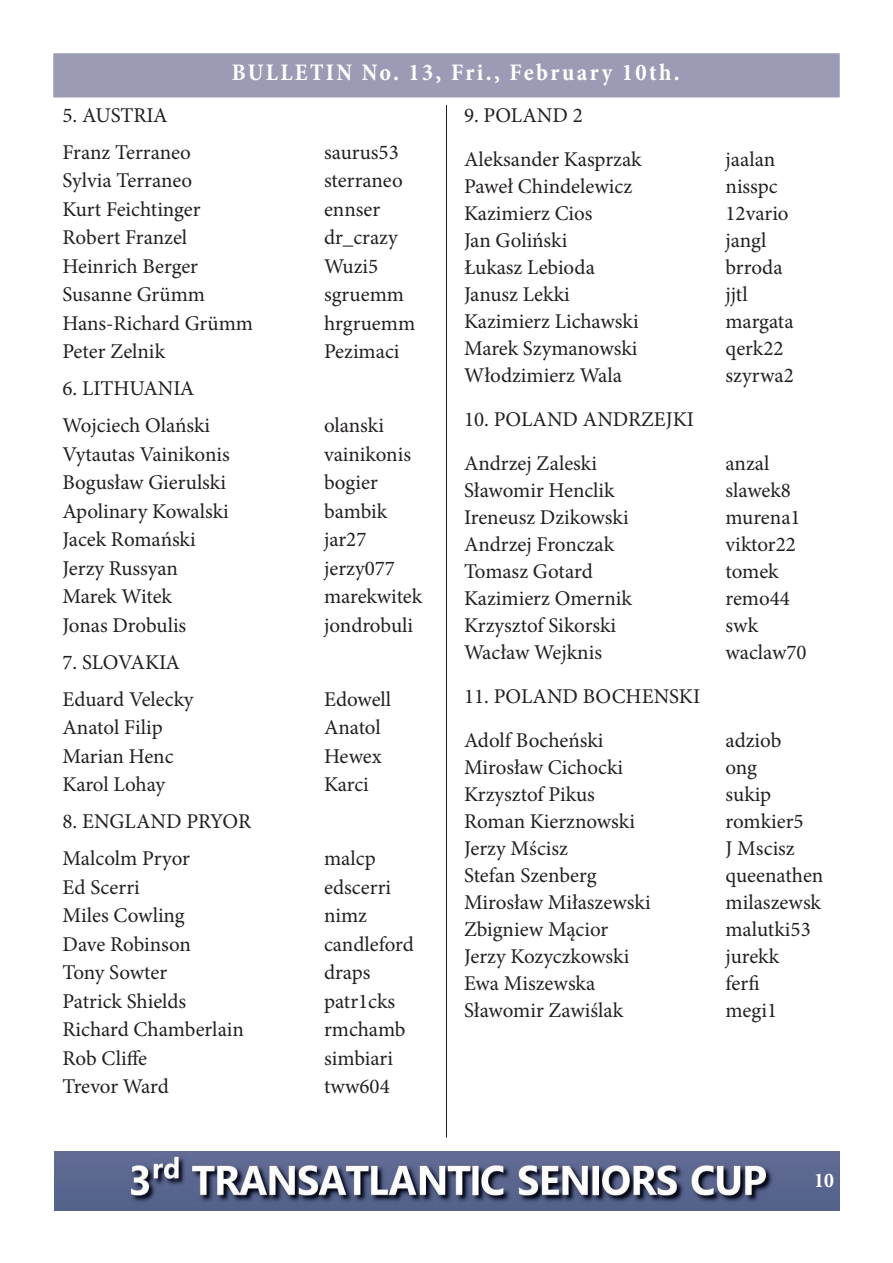
<style>
.page{position:relative;width:893px;height:1263px;background:#fff}
.page>*{position:absolute;margin:0;border:0;box-sizing:border-box;transform-origin:0 0}
.t1{font:700 condensed 24px "Minion Pro";letter-spacing:.1em;color:#fff}
.t2{font:21px/37px "Minion Pro";color:#231f20}
.t3{font:700 condensed 21px "Minion Pro";color:#fff}
</style>
<div class="page">
<div style="left:53px;top:53px;width:787px;height:44px;background:#9c9bb5;border:2px solid #9c9bb5"></div>
<img style="left:54px;top:1152px;width:785px;height:58px">
<hr style="left:446px;top:105px;width:1px;height:1032px;background:#231f20">
<p class="t1" style="left:232px;top:55px;width:450px">BULLETIN No. 13, Fri., February 10th.</p>
<p class="t2" style="left:63px;top:96px;width:130px">5. AUSTRIA<br>Franz Terraneo</p>
<p class="t2" style="left:324px;top:133px;width:76px">saurus53</p>
<p class="t2" style="left:63px;top:162px;width:131px">Sylvia Terraneo</p>
<p class="t2" style="left:324px;top:162px;width:80px">sterraneo</p>
<p class="t2" style="left:63px;top:190px;width:140px">Kurt Feichtinger</p>
<p class="t2" style="left:324px;top:190px;width:58px">ennser</p>
<p class="t2" style="left:63px;top:219px;width:126px">Robert Franzel</p>
<p class="t2" style="left:324px;top:219px;width:75px">dr_crazy</p>
<p class="t2" style="left:63px;top:247px;width:137px">Heinrich Berger</p>
<p class="t2" style="left:324px;top:247px;width:56px">Wuzi5</p>
<p class="t2" style="left:63px;top:276px;width:144px">Susanne Grümm</p>
<p class="t2" style="left:324px;top:276px;width:82px">sgruemm</p>
<p class="t2" style="left:63px;top:304px;width:192px">Hans-Richard Grümm</p>
<p class="t2" style="left:324px;top:304px;width:93px">hrgruemm</p>
<p class="t2" style="left:63px;top:333px;width:104px">Peter Zelnik</p>
<p class="t2" style="left:324px;top:333px;width:77px">Pezimaci</p>
<p class="t2" style="left:63px;top:370px;width:149px">6. LITHUANIA<br>Wojciech Olański</p>
<p class="t2" style="left:324px;top:407px;width:62px">olanski</p>
<p class="t2" style="left:63px;top:435px;width:169px">Vytautas Vainikonis</p>
<p class="t2" style="left:324px;top:435px;width:89px">vainikonis</p>
<p class="t2" style="left:63px;top:464px;width:165px">Bogusław Gierulski</p>
<p class="t2" style="left:324px;top:464px;width:55px">bogier</p>
<p class="t2" style="left:63px;top:492px;width:168px">Apolinary Kowalski</p>
<p class="t2" style="left:324px;top:492px;width:65px">bambik</p>
<p class="t2" style="left:63px;top:521px;width:135px">Jacek Romański</p>
<p class="t2" style="left:324px;top:521px;width:44px">jar27</p>
<p class="t2" style="left:63px;top:549px;width:117px">Jerzy Russyan</p>
<p class="t2" style="left:324px;top:549px;width:72px">jerzy077</p>
<p class="t2" style="left:63px;top:578px;width:111px">Marek Witek</p>
<p class="t2" style="left:324px;top:578px;width:100px">marekwitek</p>
<p class="t2" style="left:63px;top:606px;width:125px">Jonas Drobulis</p>
<p class="t2" style="left:324px;top:606px;width:91px">jondrobuli</p>
<p class="t2" style="left:63px;top:643px;width:133px">7. SLOVAKIA<br>Eduard Velecky</p>
<p class="t2" style="left:324px;top:680px;width:69px">Edowell</p>
<p class="t2" style="left:63px;top:709px;width:102px">Anatol Filip</p>
<p class="t2" style="left:324px;top:709px;width:58px">Anatol</p>
<p class="t2" style="left:63px;top:737px;width:113px">Marian Henc</p>
<p class="t2" style="left:324px;top:737px;width:59px">Hewex</p>
<p class="t2" style="left:63px;top:766px;width:104px">Karol Lohay</p>
<p class="t2" style="left:324px;top:766px;width:46px">Karci</p>
<p class="t2" style="left:63px;top:803px;width:190px">8. ENGLAND PRYOR<br>Malcolm Pryor</p>
<p class="t2" style="left:324px;top:840px;width:53px">malcp</p>
<p class="t2" style="left:63px;top:868px;width:79px">Ed Scerri</p>
<p class="t2" style="left:324px;top:868px;width:69px">edscerri</p>
<p class="t2" style="left:63px;top:897px;width:124px">Miles Cowling</p>
<p class="t2" style="left:324px;top:897px;width:45px">nimz</p>
<p class="t2" style="left:63px;top:925px;width:130px">Dave Robinson</p>
<p class="t2" style="left:324px;top:925px;width:91px">candleford</p>
<p class="t2" style="left:63px;top:954px;width:106px">Tony Sowter</p>
<p class="t2" style="left:324px;top:954px;width:48px">draps</p>
<p class="t2" style="left:63px;top:982px;width:125px">Patrick Shields</p>
<p class="t2" style="left:324px;top:982px;width:73px">patr1cks</p>
<p class="t2" style="left:63px;top:1011px;width:183px">Richard Chamberlain</p>
<p class="t2" style="left:324px;top:1011px;width:83px">rmchamb</p>
<p class="t2" style="left:63px;top:1039px;width:86px">Rob Cliffe</p>
<p class="t2" style="left:324px;top:1039px;width:71px">simbiari</p>
<p class="t2" style="left:63px;top:1068px;width:108px">Trevor Ward</p>
<p class="t2" style="left:324px;top:1068px;width:67px">tww604</p>
<p class="t2" style="left:464px;top:93px;width:179px;line-height:44px">9. POLAND 2<br>Aleksander Kasprzak</p>
<p class="t2" style="left:725px;top:140px;width:51px">jaalan</p>
<p class="t2" style="left:464px;top:167px;width:170px">Paweł Chindelewicz</p>
<p class="t2" style="left:725px;top:167px;width:54px">nisspc</p>
<p class="t2" style="left:464px;top:194px;width:130px">Kazimierz Cios</p>
<p class="t2" style="left:725px;top:194px;width:65px">12vario</p>
<p class="t2" style="left:464px;top:221px;width:105px">Jan Goliński</p>
<p class="t2" style="left:725px;top:221px;width:43px">jangl</p>
<p class="t2" style="left:464px;top:248px;width:132px">Łukasz Lebioda</p>
<p class="t2" style="left:725px;top:248px;width:59px">brroda</p>
<p class="t2" style="left:464px;top:275px;width:107px">Janusz Lekki</p>
<p class="t2" style="left:725px;top:275px;width:24px">jjtl</p>
<p class="t2" style="left:464px;top:302px;width:176px">Kazimierz Lichawski</p>
<p class="t2" style="left:725px;top:302px;width:70px">margata</p>
<p class="t2" style="left:464px;top:329px;width:175px">Marek Szymanowski</p>
<p class="t2" style="left:725px;top:329px;width:60px">qerk22</p>
<p class="t2" style="left:464px;top:356px;width:159px">Włodzimierz Wala</p>
<p class="t2" style="left:725px;top:356px;width:70px">szyrwa2</p>
<p class="t2" style="left:464px;top:397px;width:232px;line-height:44px">10. POLAND ANDRZEJKI<br>Andrzej Zaleski</p>
<p class="t2" style="left:725px;top:444px;width:45px">anzal</p>
<p class="t2" style="left:464px;top:471px;width:152px">Sławomir Henclik</p>
<p class="t2" style="left:725px;top:471px;width:67px">slawek8</p>
<p class="t2" style="left:464px;top:498px;width:166px">Ireneusz Dzikowski</p>
<p class="t2" style="left:725px;top:498px;width:77px">murena1</p>
<p class="t2" style="left:464px;top:525px;width:152px">Andrzej Fronczak</p>
<p class="t2" style="left:725px;top:525px;width:72px">viktor22</p>
<p class="t2" style="left:464px;top:552px;width:130px">Tomasz Gotard</p>
<p class="t2" style="left:725px;top:552px;width:55px">tomek</p>
<p class="t2" style="left:464px;top:579px;width:169px">Kazimierz Omernik</p>
<p class="t2" style="left:725px;top:579px;width:66px">remo44</p>
<p class="t2" style="left:464px;top:606px;width:154px">Krzysztof Sikorski</p>
<p class="t2" style="left:725px;top:606px;width:34px">swk</p>
<p class="t2" style="left:464px;top:633px;width:140px">Wacław Wejknis</p>
<p class="t2" style="left:725px;top:633px;width:83px">waclaw70</p>
<p class="t2" style="left:464px;top:674px;width:238px;line-height:44px">11. POLAND BOCHENSKI<br>Adolf Bocheński</p>
<p class="t2" style="left:725px;top:722px;width:58px">adziob</p>
<p class="t2" style="left:464px;top:749px;width:161px">Mirosław Cichocki</p>
<p class="t2" style="left:725px;top:749px;width:33px">ong</p>
<p class="t2" style="left:464px;top:776px;width:132px">Krzysztof Pikus</p>
<p class="t2" style="left:725px;top:776px;width:47px">sukip</p>
<p class="t2" style="left:464px;top:803px;width:173px">Roman Kierznowski</p>
<p class="t2" style="left:725px;top:803px;width:80px">romkier5</p>
<p class="t2" style="left:464px;top:830px;width:105px">Jerzy Mścisz</p>
<p class="t2" style="left:725px;top:830px;width:71px">J Mscisz</p>
<p class="t2" style="left:464px;top:857px;width:134px">Stefan Szenberg</p>
<p class="t2" style="left:725px;top:857px;width:99px">queenathen</p>
<p class="t2" style="left:464px;top:884px;width:188px">Mirosław Miłaszewski</p>
<p class="t2" style="left:725px;top:884px;width:97px">milaszewsk</p>
<p class="t2" style="left:464px;top:911px;width:146px">Zbigniew Mącior</p>
<p class="t2" style="left:725px;top:911px;width:87px">malutki53</p>
<p class="t2" style="left:464px;top:938px;width:167px">Jerzy Kozyczkowski</p>
<p class="t2" style="left:725px;top:938px;width:55px">jurekk</p>
<p class="t2" style="left:464px;top:965px;width:133px">Ewa Miszewska</p>
<p class="t2" style="left:725px;top:965px;width:36px">ferfi</p>
<p class="t2" style="left:464px;top:992px;width:161px">Sławomir Zawiślak</p>
<p class="t2" style="left:725px;top:992px;width:53px">megi1</p>
<p class="t3" style="left:814px;top:1165px;width:21px">10</p>
</div>
